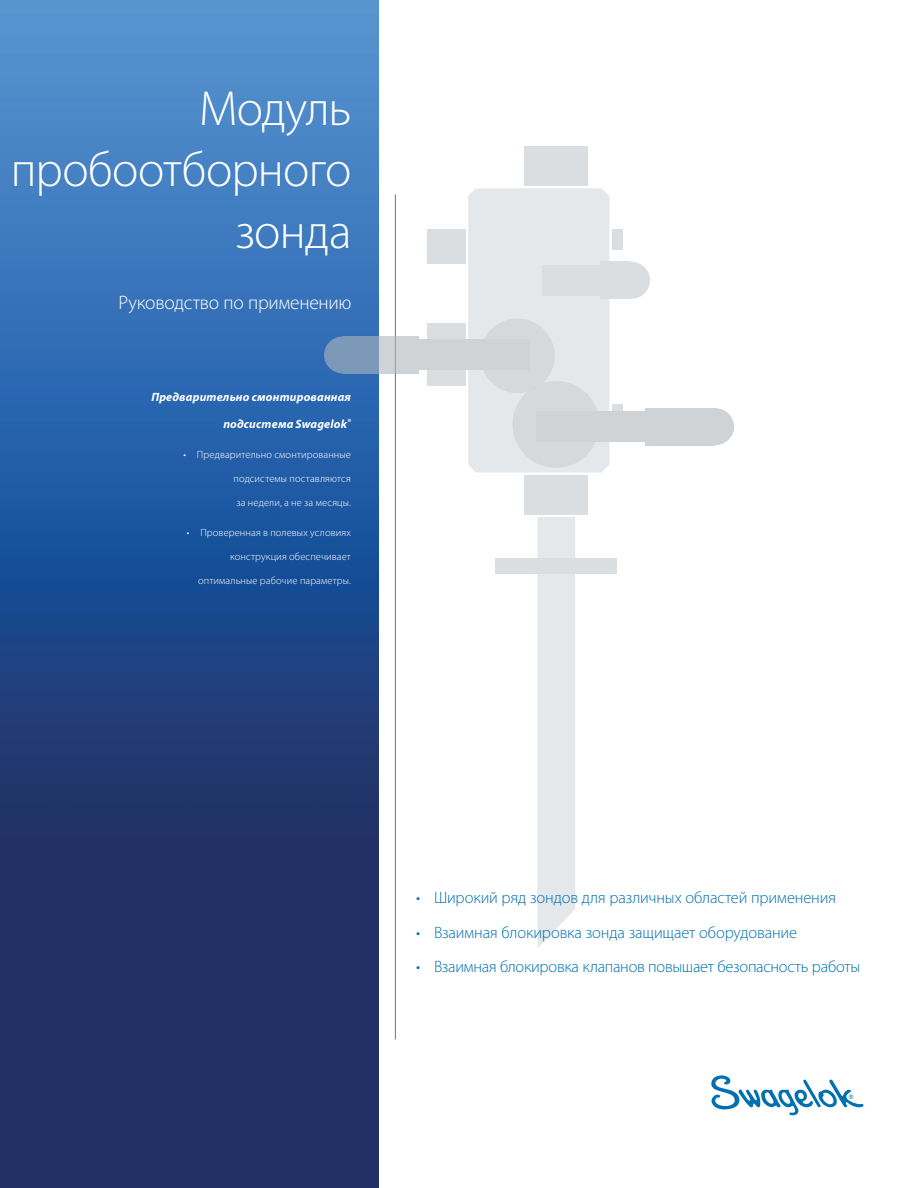
<style>
.page{position:relative;width:918px;height:1188px;background:#fff}
.page>*{position:absolute;margin:0;border:0;box-sizing:border-box;transform-origin:0 0}
.Cover_title{font:300 49.5px/61.5px "Myriad Pro";letter-spacing:-.015em;color:#fff;text-align:right}
.Cover_title_2{font:300 19.5px "Myriad Pro";letter-spacing:-.01em;color:#fff}
.Cover_bullets{font:300 16.5px "Myriad Pro";letter-spacing:-.01em;color:#0070af}
.Cover_subtitle{font:italic 700 12px "Myriad Pro";letter-spacing:.015em;color:#fff}
.Cover_subtitle-2{font:300 10.5px "Myriad Pro";letter-spacing:.01em;color:#fff}
</style>
<div class="page">
<img style="left:0;top:0;width:378px;height:1188px">
<svg style="left:711px;top:1075px;width:152px;height:40px"></svg>
<hr style="left:395px;top:194px;width:1px;height:846px;background:#6a747b">
<div style="left:427px;top:324px;width:39px;height:62px;background:#dadee0"></div>
<div style="left:612px;top:262px;width:38px;height:37px;background:#dadee0;border-radius:50%"></div>
<div style="left:427px;top:230px;width:39px;height:34px;background:#dadee0"></div>
<div style="left:612px;top:229px;width:10px;height:21px;background:#dadee0"></div>
<div style="left:613px;top:404px;width:10px;height:27px;background:#dadee0"></div>
<svg style="left:468px;top:188px;width:141px;height:284px;background:#e1e5e7"></svg>
<div style="left:600px;top:262px;width:31px;height:37px;background:#dadee0"></div>
<div style="left:324px;top:336px;width:38px;height:38px;background:#7c98b8;border-radius:50%"></div>
<svg style="left:347px;top:336px;width:72px;height:38px"></svg>
<div style="left:370px;top:340px;width:160px;height:30px;background:#cfd3d6"></div>
<div style="left:542px;top:265px;width:69px;height:31px;background:#dadee0"></div>
<div style="left:696px;top:408px;width:38px;height:37px;background:#cfd3d6;border-radius:50%"></div>
<div style="left:645px;top:408px;width:70px;height:37px;background:#cfd3d6"></div>
<div style="left:537px;top:411px;width:119px;height:31px;background:#cfd3d6"></div>
<div style="left:525px;top:475px;width:63px;height:40px;background:#dadee0"></div>
<svg style="left:537px;top:517px;width:38px;height:431px;background:#e6e9eb"></svg>
<div style="left:495px;top:558px;width:122px;height:16px;background:#dadee0"></div>
<div style="left:524px;top:146px;width:64px;height:40px;background:#dadee0"></div>
<p class="Cover_title" style="left:11px;top:77px;width:342px">Модуль пробоотборного зонда</p>
<p class="Cover_title_2" style="left:119px;top:291px;width:234px">Руководство по применению</p>
<p class="Cover_subtitle" style="left:151px;top:389px;width:201px">Предварительно смонтированная</p>
<p class="Cover_subtitle" style="left:223px;top:416px;width:129px">подсистема Swagelok<sup>®</sup></p>
<p class="Cover_subtitle-2" style="left:183px;top:448px;width:169px">• Предварительно смонтированные</p>
<p class="Cover_subtitle-2" style="left:233px;top:472px;width:119px">подсистемы поставляются</p>
<p class="Cover_subtitle-2" style="left:236px;top:496px;width:116px">за недели, а не за месяцы.</p>
<p class="Cover_subtitle-2" style="left:187px;top:526px;width:166px">• Проверенная в полевых условиях</p>
<p class="Cover_subtitle-2" style="left:230px;top:550px;width:122px">конструкция обеспечивает</p>
<p class="Cover_subtitle-2" style="left:198px;top:574px;width:154px">оптимальные рабочие параметры.</p>
<p class="Cover_bullets" style="left:416px;top:888px;width:421px">• Широкий ряд зондов для различных областей применения</p>
<p class="Cover_bullets" style="left:416px;top:922px;width:383px">• Взаимная блокировка зонда защищает оборудование</p>
<p class="Cover_bullets" style="left:416px;top:957px;width:446px">• Взаимная блокировка клапанов повышает безопасность работы</p>
</div>
